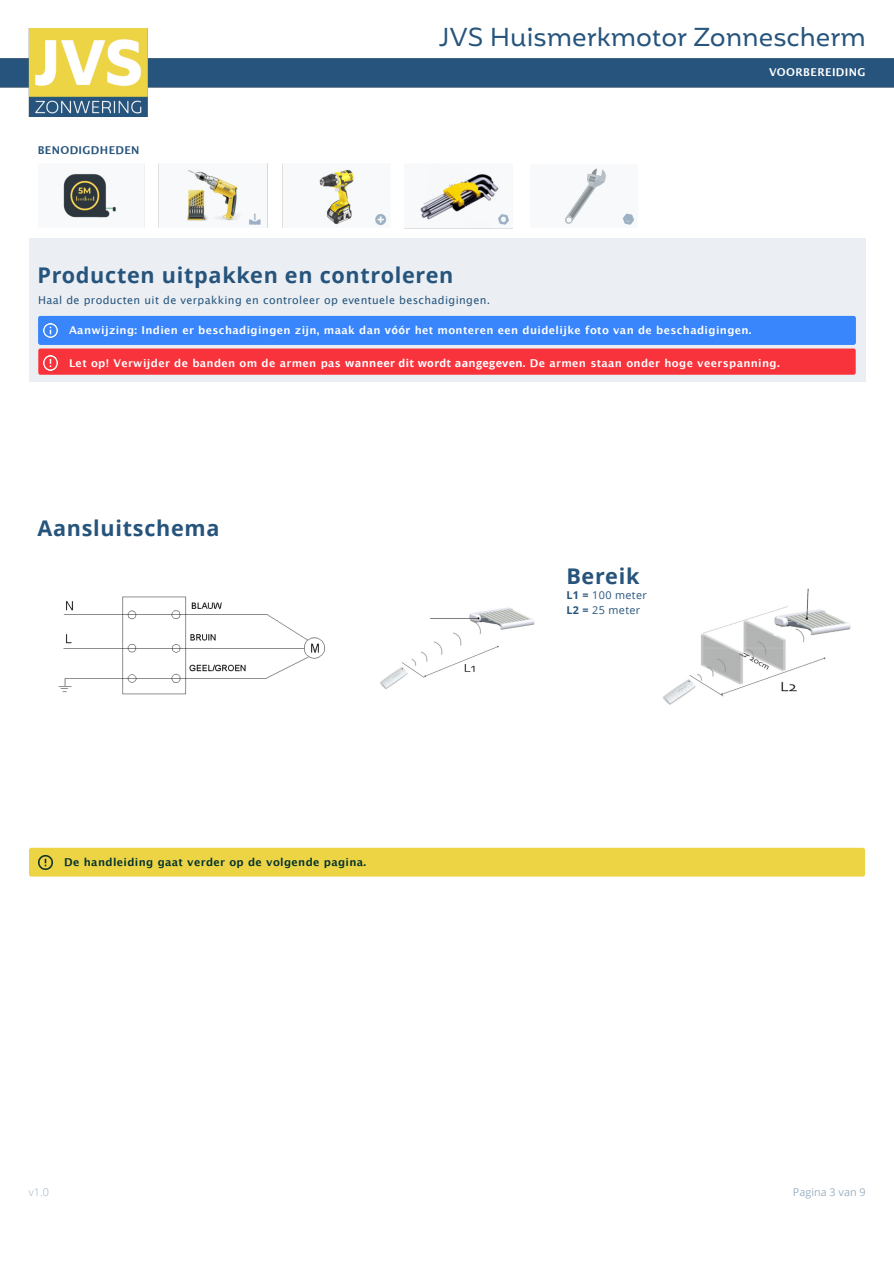
<style>
.page{position:relative;width:894px;height:1264px;background:#fff}
.page>*{position:absolute;margin:0;border:0;box-sizing:border-box;transform-origin:0 0}
.t1{font:25.2px "Mohr Alt";color:#26547c}
.t2{font:700 21.6px "Open Sans";letter-spacing:.035em;color:#26547c}
.t3{font:700 10.8px "Lucida Grande";letter-spacing:.035em;color:#fff}
.t4{font:10.8px "Lucida Grande";letter-spacing:.035em;color:#26547c}
.t5{font:700 10.8px "Lucida Grande";letter-spacing:.035em;color:#03312e}
.t6{font:10.8px/15px "Open Sans";letter-spacing:.035em;color:#26547c}
.t7{font:700 10.8px "Lucida Grande";letter-spacing:.035em;color:#26547c}
.t8{font:10.8px "Open Sans";color:#9cb1c3}
.t9{font:300 10.8px "Open Sans";color:#9cb1c3}
.s1{font-family:"Open Sans"}
.s2{font-weight:700}
</style>
<div class="page">
<div style="left:29px;top:847px;width:835px;height:29px;background:#ecd444;border-radius:2px"></div>
<img style="left:38px;top:855px;width:14px;height:14px">
<div style="left:29px;top:239px;width:835px;height:143px;background:#ebeff3"></div>
<img style="left:63px;top:164px;width:324px;height:63px">
<svg style="left:565px;top:168px;width:41px;height:56px"></svg>
<img style="left:404px;top:173px;width:108px;height:56px">
<img style="left:622px;top:213px;width:13px;height:12px">
<svg style="left:625px;top:216px;width:6px;height:6px"></svg>
<img style="left:0;top:29px;width:893px;height:87px">
<div style="left:38px;top:316px;width:817px;height:29px;background:#3885fc;border-radius:2px"></div>
<div style="left:38px;top:348px;width:817px;height:27px;background:#f8333c;border-radius:2px"></div>
<img style="left:43px;top:356px;width:14px;height:14px">
<img style="left:58px;top:596px;width:267px;height:99px">
<img style="left:380px;top:607px;width:155px;height:82px">
<img style="left:663px;top:588px;width:188px;height:117px">
<p class="t7" style="left:38px;top:145px;width:103px">BENODIGDHEDEN</p>
<h1 class="t1" style="left:438px;top:22px;width:428px">JVS Huismerkmotor Zonnescherm</h1>
<p class="t3" style="left:768px;top:67px;width:98px">VOORBEREIDING</p>
<h2 class="t2" style="left:37px;top:266px;width:417px">Producten uitpakken en controleren</h2>
<p class="t4" style="left:38px;top:295px;width:453px">Haal de producten uit de verpakking en controleer op eventuele beschadigingen.</p>
<p class="t3" style="left:69px;top:325px;width:683px">Aanwijzing: Indien er beschadigingen zijn, maak dan <span class="s1">vóór</span> het monteren een duidelijke foto van de beschadigingen.</p>
<p class="t3" style="left:69px;top:358px;width:712px">Let op! Verwijder de banden om de armen pas <span class="s1">wanneer dit wordt aangegeven</span>. De armen staan onder hoge veerspanning.</p>
<h2 class="t2" style="left:37px;top:519px;width:183px">Aansluitschema</h2>
<p class="t5" style="left:64px;top:857px;width:303px">De handleiding gaat verder op de volgende pagina.</p>
<h2 class="t2" style="left:566px;top:567px;width:74px">Bereik</h2>
<p class="t6" style="left:566px;top:588px;width:82px"><span class="s2">L1 =</span> 100 meter<br><span class="s2">L2 =</span> 25 meter</p>
<p class="t9" style="left:29px;top:1187px;width:21px">v1.0</p>
<p class="t8" style="left:792px;top:1187px;width:74px">Pagina 3 van 9</p>
</div>
